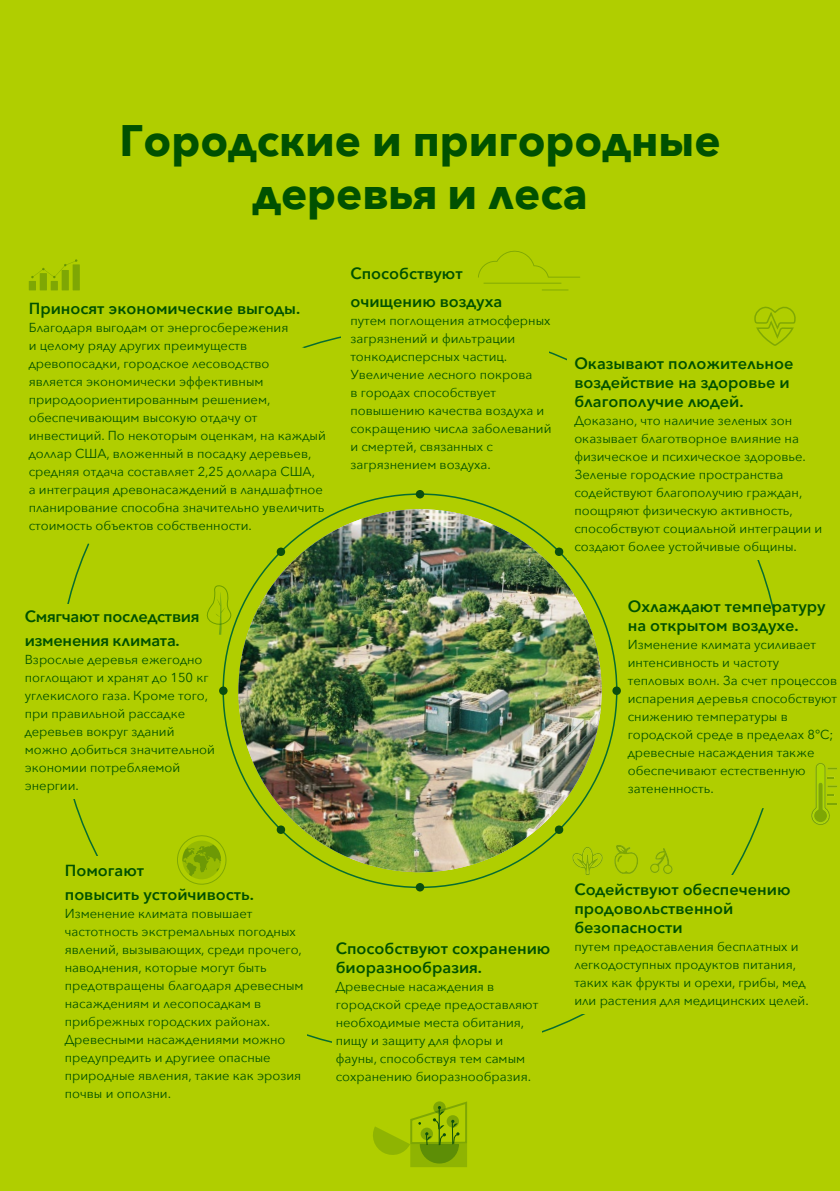
<style>
.page{position:relative;width:840px;height:1191px;background:#fff}
.page>*{position:absolute;margin:0;border:0;box-sizing:border-box;transform-origin:0 0}
.t1{font:700 44px/52.8px "Avenir Next";color:#005100;text-align:center}
.t2{font:600 16px/19.2px "Avenir Next";color:#005100}
.t3{font:13px/18px "Avenir Next";color:#005100}
</style>
<div class="page">
<div style="left:0;top:0;width:839px;height:1191px;background:#b0ce00"></div>
<img style="left:238px;top:509px;width:363px;height:363px;border-radius:181px">
<svg style="left:28px;top:282px;width:287px;height:308px"></svg>
<div style="left:415px;top:490px;width:9px;height:8px;background:#0b4e0e;border-radius:50%"></div>
<div style="left:415px;top:883px;width:9px;height:8px;background:#0b4e0e;border-radius:50%"></div>
<div style="left:612px;top:686px;width:8px;height:9px;background:#0b4e0e;border-radius:50%"></div>
<div style="left:219px;top:686px;width:8px;height:9px;background:#0b4e0e;border-radius:50%"></div>
<svg style="left:554px;top:547px;width:9px;height:9px"></svg>
<svg style="left:276px;top:825px;width:9px;height:9px"></svg>
<svg style="left:554px;top:825px;width:9px;height:9px"></svg>
<svg style="left:276px;top:547px;width:9px;height:9px"></svg>
<svg style="left:478px;top:250px;width:102px;height:40px"></svg>
<svg style="left:755px;top:605px;width:81px;height:221px"></svg>
<svg style="left:754px;top:306px;width:42px;height:40px"></svg>
<svg style="left:373px;top:1101px;width:94px;height:66px"></svg>
<svg style="left:177px;top:835px;width:50px;height:50px"></svg>
<div style="left:29px;top:281px;width:7px;height:9px;background:#7ea704"></div>
<div style="left:40px;top:273px;width:7px;height:17px;background:#7ea704"></div>
<div style="left:51px;top:281px;width:7px;height:9px;background:#7ea704"></div>
<div style="left:62px;top:270px;width:7px;height:20px;background:#7ea704"></div>
<div style="left:73px;top:264px;width:7px;height:26px;background:#7ea704"></div>
<svg style="left:31px;top:259px;width:46px;height:19px"></svg>
<svg style="left:572px;top:846px;width:31px;height:29px"></svg>
<svg style="left:650px;top:848px;width:22px;height:26px"></svg>
<svg style="left:614px;top:845px;width:24px;height:29px"></svg>
<svg style="left:205px;top:585px;width:27px;height:50px"></svg>
<p class="t1" style="left:119px;top:114px;width:602px">Городские и пригородные деревья и леса</p>
<p class="t2" style="left:29px;top:298px;width:273px">Приносят экономические выгоды.</p>
<p class="t3" style="left:29px;top:318px;width:298px">Благодаря выгодам от энергосбережения<br>и целому ряду других преимуществ древопосадки, городское лесоводство является экономически эффективным природоориентированным решением, обеспечивающим высокую отдачу от инвестиций. По некоторым оценкам, на каждый доллар США, вложенный в посадку деревьев, средняя отдача составляет 2,25 доллара США,<br>а интеграция древонасаждений в ландшафтное планирование способна значительно увеличить стоимость объектов собственности.</p>
<p class="t2" style="left:25px;top:603px;width:176px;line-height:24px">Смягчают последствия изменения климата.</p>
<p class="t3" style="left:25px;top:649px;width:192px">Взрослые деревья ежегодно поглощают и хранят до 150 кг углекислого газа. Кроме того, при правильной рассадке деревьев вокруг зданий можно добиться значительной экономии потребляемой энергии.</p>
<p class="t2" style="left:350px;top:263px;width:114px">Способствуют</p>
<p class="t2" style="left:350px;top:292px;width:153px">очищению воздуха</p>
<p class="t3" style="left:350px;top:311px;width:202px">путем поглощения атмосферных загрязнений и фильтрации тонкодисперсных частиц.<br>Увеличение лесного покрова<br>в городах способствует повышению качества воздуха и сокращению числа заболеваний и смертей, связанных с загрязнением воздуха.</p>
<p class="t2" style="left:574px;top:353px;width:220px">Оказывают положительное воздействие на здоровье и благополучие людей.</p>
<p class="t3" style="left:574px;top:411px;width:249px">Доказано, что наличие зеленых зон оказывает благотворное влияние на физическое и психическое здоровье.<br>Зеленые городские пространства содействуют благополучию граждан, поощряют физическую активность, способствуют социальной интеграции и создают более устойчивые общины.</p>
<p class="t2" style="left:627px;top:596px;width:199px">Охлаждают температуру на открытом воздухе.</p>
<p class="t3" style="left:627px;top:634px;width:211px">Изменение климата усиливает интенсивность и частоту тепловых волн. За счет процессов испарения деревья способствуют снижению температуры в городской среде в пределах 8°С; древесные насаждения также обеспечивают естественную затененность.</p>
<p class="t2" style="left:65px;top:860px;width:81px">Помогают</p>
<p class="t2" style="left:65px;top:884px;width:191px">повысить устойчивость.</p>
<p class="t3" style="left:65px;top:904px;width:240px">Изменение климата повышает частотность экстремальных погодных явлений, вызывающих, среди прочего, наводнения, которые могут быть предотвращены благодаря древесным насаждениям и лесопосадкам в прибрежных городских районах.<br>Древесными насаждениями можно предупредить и другиее опасные природные явления, такие как эрозия почвы и оползни.</p>
<p class="t2" style="left:335px;top:938px;width:216px">Способствуют сохранению биоразнообразия.</p>
<p class="t3" style="left:335px;top:977px;width:204px">Древесные насаждения в городской среде предоставляют необходимые места обитания, пищу и защиту для флоры и фауны, способствуя тем самым сохранению биоразнообразия.</p>
<p class="t2" style="left:574px;top:879px;width:217px">Содействуют обеспечению продовольственной безопасности</p>
<p class="t3" style="left:574px;top:937px;width:236px">путем предоставления бесплатных и легкодоступных продуктов питания, таких как фрукты и орехи, грибы, мед или растения для медицинских целей.</p>
</div>
